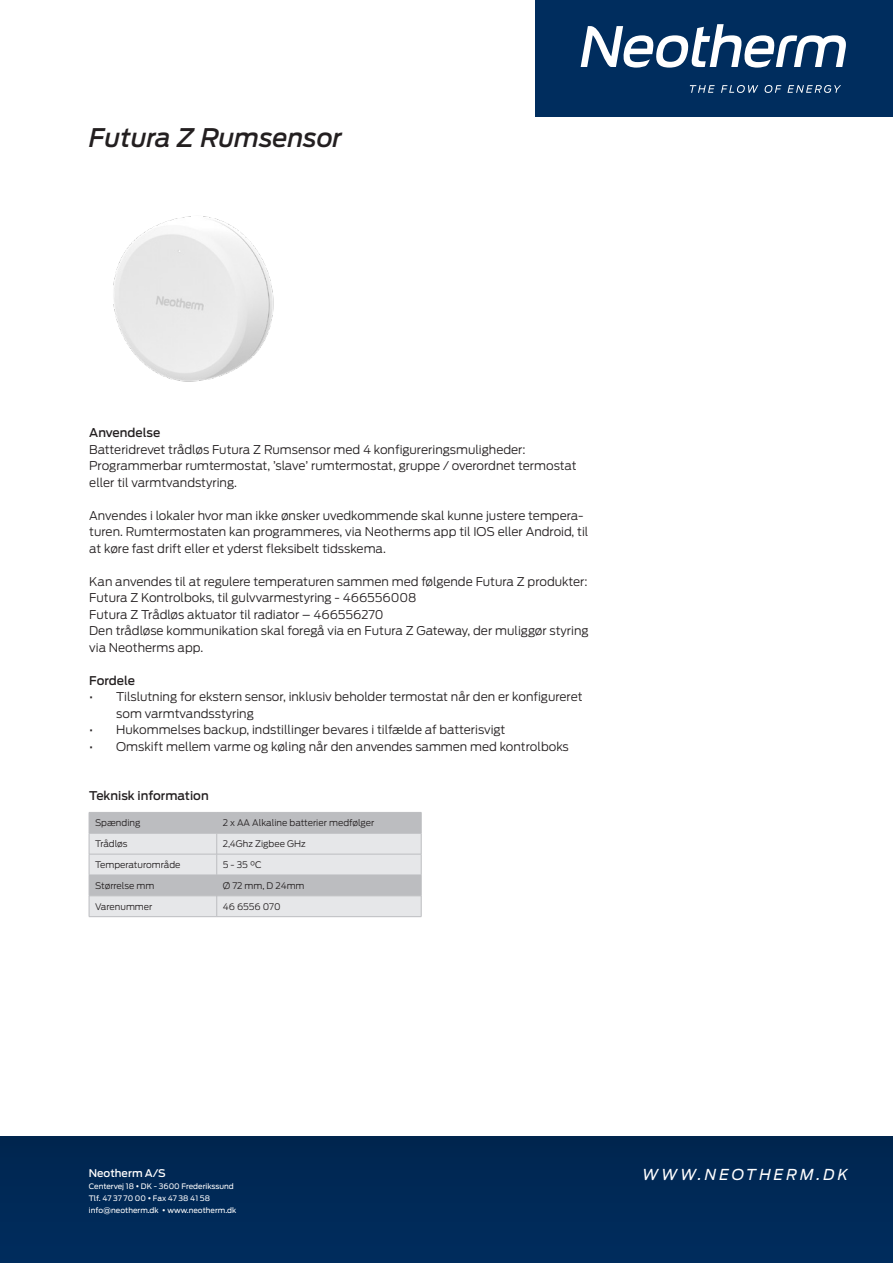
<style>
.page{position:relative;width:893px;height:1263px;background:#fff}
.page>*{position:absolute;margin:0;border:0;box-sizing:border-box;transform-origin:0 0}
.t1{font:italic 500 25.5px "Antenna";color:#231f20}
.t2{font:italic 15px "Antenna";letter-spacing:.2em;color:#fff}
.t3{font:300 12px/16.5px "Antenna";color:#231f20}
.t4{font:500 12px "Antenna";color:#231f20}
.t5{font:500 10.5px "Antenna";color:#fff}
.t6{font:300 9px "Antenna";color:#231f20}
.t7{font:7.5px/12px "Antenna";color:#fff}
</style>
<div class="page">
<div style="left:0;top:1137px;width:893px;height:126px;background:#002957"></div>
<img style="left:113px;top:216px;width:161px;height:166px">
<div style="left:535px;top:0;width:357px;height:116px;background:#002d5e"></div>
<svg style="left:690px;top:85px;width:151px;height:8px"></svg>
<svg style="left:581px;top:24px;width:265px;height:44px"></svg>
<svg style="left:89px;top:812px;width:333px;height:105px"></svg>
<hr style="left:89px;top:916px;width:128px;height:1px;background:#bcbdc0">
<hr style="left:217px;top:916px;width:204px;height:1px;background:#bcbdc0">
<h1 class="t1" style="left:89px;top:122px;width:254px">Futura Z Rumsensor</h1>
<p class="t4" style="left:89px;top:426px;width:73px">Anvendelse</p>
<p class="t3" style="left:89px;top:441px;width:438px">Batteridrevet trådløs Futura Z Rumsensor med 4 konfigureringsmuligheder:</p>
<p class="t3" style="left:89px;top:458px;width:489px">Programmerbar rumtermostat, ’slave’ rumtermostat, gruppe / overordnet termostat eller til varmtvandstyring.</p>
<p class="t3" style="left:89px;top:507px;width:501px">Anvendes i lokaler hvor man ikke ønsker uvedkommende skal kunne justere tempera&shy;turen. Rumtermostaten kan programmeres, via Neotherms app til IOS eller Android, til at køre fast drift eller et yderst fleksibelt tidsskema.</p>
<p class="t3" style="left:89px;top:573px;width:500px">Kan anvendes til at regulere temperaturen sammen med følgende Futura Z produkter:</p>
<p class="t3" style="left:89px;top:590px;width:329px">Futura Z Kontrolboks, til gulvvarmestyring - 466556008</p>
<p class="t3" style="left:89px;top:606px;width:296px">Futura Z Trådløs aktuator til radiator – 466556270</p>
<p class="t3" style="left:89px;top:623px;width:501px">Den trådløse kommunikation skal foregå via en Futura Z Gateway, der muliggør styring via Neotherms app.</p>
<p class="t4" style="left:89px;top:673px;width:47px">Fordele</p>
<p class="t3" style="left:116px;top:689px;width:468px;text-indent:-27px">• Tilslutning for ekstern sensor, inklusiv beholder termostat når den er konfigureret som varmtvandsstyring</p>
<p class="t3" style="left:89px;top:722px;width:418px">• Hukommelses backup, indstillinger bevares i tilfælde af batterisvigt</p>
<p class="t3" style="left:89px;top:738px;width:481px">• Omskift mellem varme og køling når den anvendes sammen med kontrolboks</p>
<p class="t4" style="left:89px;top:789px;width:121px">Teknisk information</p>
<p class="t6" style="left:95px;top:818px;width:47px">Spænding</p>
<p class="t6" style="left:223px;top:818px;width:153px">2 x AA Alkaline batterier medfølger</p>
<p class="t6" style="left:95px;top:839px;width:34px">Trådløs</p>
<p class="t6" style="left:223px;top:839px;width:84px">2,4Ghz Zigbee GHz</p>
<p class="t6" style="left:95px;top:859px;width:87px">Temperaturområde</p>
<p class="t6" style="left:223px;top:859px;width:40px">5 - 35 °C</p>
<p class="t6" style="left:95px;top:880px;width:61px">Størrelse mm</p>
<p class="t6" style="left:223px;top:880px;width:83px">Ø 72 mm, D 24mm</p>
<p class="t6" style="left:95px;top:901px;width:59px">Varenummer</p>
<p class="t6" style="left:223px;top:901px;width:59px">46 6556 070</p>
<p class="t5" style="left:89px;top:1166px;width:79px">Neotherm A/S</p>
<p class="t7" style="left:89px;top:1180px;width:149px">Centervej 18 • DK - 3600 Frederikssund<br>Tlf. 47 37 70 00 • Fax 47 38 41 58 info@neotherm.dk • www.neotherm.dk</p>
<p class="t2" style="left:642px;top:1166px;width:207px">WWW.NEOTHERM.DK</p>
</div>
